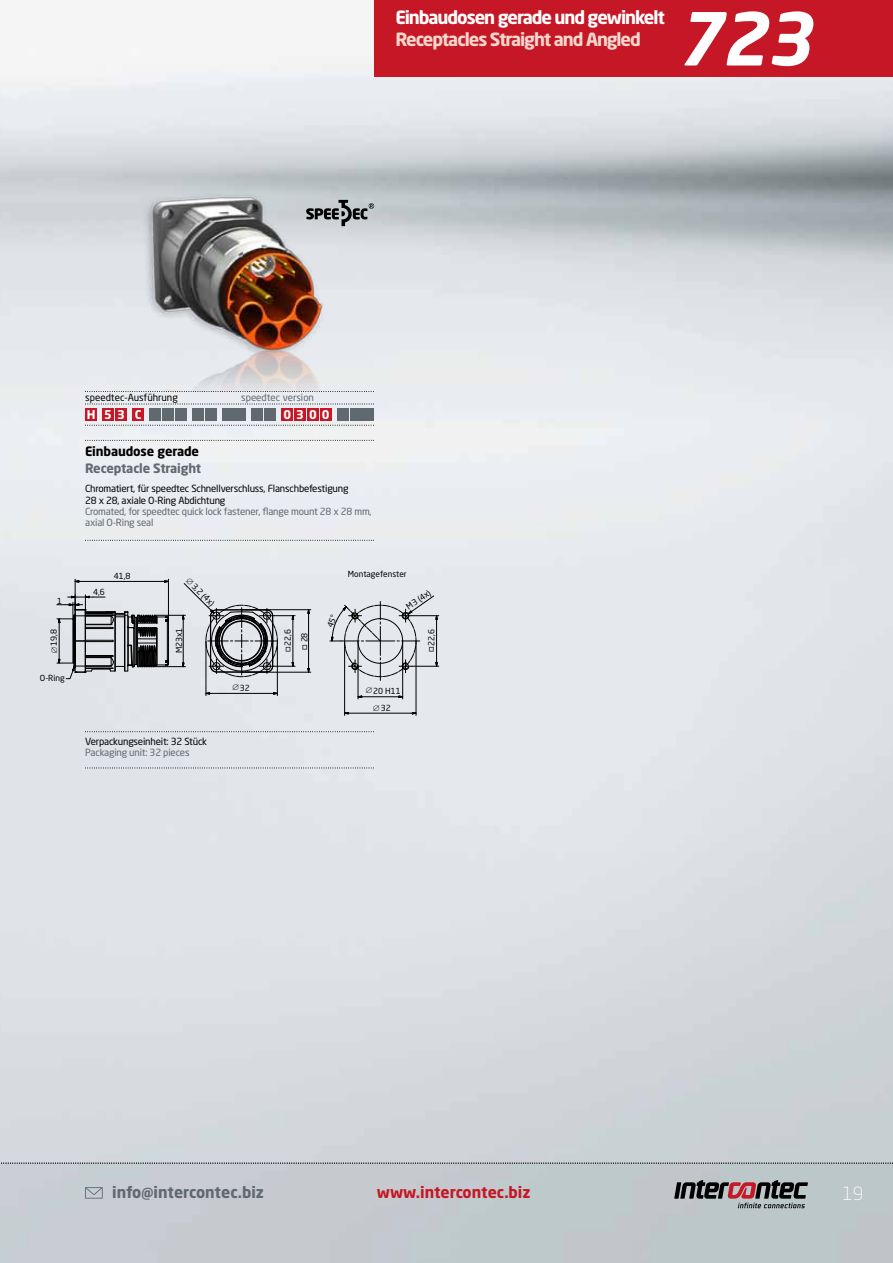
<style>
.page{position:relative;width:893px;height:1263px;background:#fff}
.page>*{position:absolute;margin:0;border:0;box-sizing:border-box;transform-origin:0 0}
.t1{font:italic 700 72px "Neo Sans Pro";color:#fff}
.t2{font:700 18px "Neo Sans Pro";letter-spacing:-.06em;color:#fff}
.t3{font:700 18px "Neo Sans Pro";letter-spacing:-.06em;color:#f4d6cd}
.t4{font:300 18px "Neo Sans Pro";color:#fff}
.t5{font:700 15.6px "Neo Sans Pro";color:#60696e}
.t6{font:700 15.6px "Neo Sans Pro";color:#c51725}
.t7{font:700 12.75px "Neo Sans Pro";letter-spacing:-.01em;color:#60696e}
.t8{font:700 12.75px "Neo Sans Pro";letter-spacing:-.01em;color:#000}
.t9{font:700 12px "Neo Tech Pro";letter-spacing:.42em;color:#fff}
.t10{font:9.75px/11.4px "Neo Sans Pro";letter-spacing:-.02em;color:#000}
.t11{font:9.75px/11.4px "Neo Sans Pro";letter-spacing:-.02em;color:#60696e}
.t12{font:9.75px "Neo Sans Pro";color:#000}
.t13{font:9.75px "Neo Sans Pro";color:#60696e}
.t14{font:8.25px "Neo Sans Pro";color:#000}
.t15{font:7.8px "Math Technical P04";color:#000}
.s1{font-family:"Math Technical P04";font-size:7.8px}
</style>
<div class="page">
<img style="left:0;top:56px;width:893px;height:1107px">
<div style="left:0;top:1163px;width:893px;height:100px;background:#c4c9cd"></div>
<div style="left:374px;top:0;width:519px;height:76px;background:#c51725"></div>
<svg style="left:674px;top:1180px;width:134px;height:28px"></svg>
<svg style="left:85px;top:1187px;width:18px;height:11px"></svg>
<svg style="left:1px;top:1163px;width:892px;height:1px"></svg>
<svg style="left:85px;top:731px;width:289px;height:1px"></svg>
<svg style="left:85px;top:768px;width:289px;height:1px"></svg>
<hr style="left:79px;top:581px;width:86px;height:1px;background:#000">
<hr style="left:75px;top:579px;width:1px;height:31px;background:#000">
<hr style="left:168px;top:579px;width:1px;height:42px;background:#000">
<hr style="left:210px;top:693px;width:64px;height:1px;background:#000">
<hr style="left:206px;top:641px;width:1px;height:55px;background:#000">
<hr style="left:277px;top:641px;width:1px;height:55px;background:#000">
<svg style="left:307px;top:668px;width:3px;height:4px"></svg>
<svg style="left:307px;top:608px;width:3px;height:6px"></svg>
<hr style="left:308px;top:613px;width:1px;height:55px;background:#000">
<hr style="left:267px;top:609px;width:44px;height:1px;background:#000">
<hr style="left:267px;top:672px;width:44px;height:1px;background:#000">
<hr style="left:362px;top:696px;width:37px;height:1px;background:#000">
<hr style="left:402px;top:641px;width:1px;height:58px;background:#000">
<hr style="left:358px;top:641px;width:1px;height:58px;background:#000">
<hr style="left:348px;top:713px;width:64px;height:1px;background:#000">
<hr style="left:344px;top:641px;width:1px;height:74px;background:#000">
<hr style="left:416px;top:641px;width:1px;height:74px;background:#000">
<svg style="left:57px;top:595px;width:112px;height:84px;background:#a0a3a6"></svg>
<hr style="left:155px;top:615px;width:30px;height:1px;background:#000">
<hr style="left:140px;top:666px;width:45px;height:1px;background:#000">
<svg style="left:85px;top:540px;width:289px;height:1px"></svg>
<svg style="left:85px;top:404px;width:289px;height:1px"></svg>
<svg style="left:85px;top:440px;width:289px;height:1px"></svg>
<svg style="left:85px;top:391px;width:289px;height:1px"></svg>
<svg style="left:85px;top:425px;width:289px;height:1px"></svg>
<div style="left:149px;top:408px;width:12px;height:13px;background:#60696e"></div>
<div style="left:162px;top:408px;width:12px;height:13px;background:#60696e"></div>
<div style="left:175px;top:408px;width:11px;height:13px;background:#60696e"></div>
<div style="left:192px;top:408px;width:12px;height:13px;background:#60696e"></div>
<div style="left:205px;top:408px;width:11px;height:13px;background:#60696e"></div>
<div style="left:222px;top:408px;width:11px;height:13px;background:#60696e"></div>
<div style="left:234px;top:408px;width:12px;height:13px;background:#60696e"></div>
<div style="left:252px;top:408px;width:11px;height:13px;background:#60696e"></div>
<div style="left:264px;top:408px;width:12px;height:13px;background:#60696e"></div>
<div style="left:337px;top:408px;width:12px;height:13px;background:#60696e"></div>
<div style="left:350px;top:408px;width:11px;height:13px;background:#60696e"></div>
<div style="left:362px;top:408px;width:12px;height:13px;background:#60696e"></div>
<div style="left:85px;top:408px;width:12px;height:13px;background:#c51725"></div>
<div style="left:115px;top:408px;width:12px;height:13px;background:#c51725"></div>
<div style="left:102px;top:408px;width:12px;height:13px;background:#c51725"></div>
<div style="left:132px;top:408px;width:12px;height:13px;background:#c51725"></div>
<div style="left:281px;top:408px;width:12px;height:13px;background:#c51725"></div>
<div style="left:307px;top:408px;width:12px;height:13px;background:#c51725"></div>
<div style="left:294px;top:408px;width:12px;height:13px;background:#c51725"></div>
<div style="left:320px;top:408px;width:12px;height:13px;background:#c51725"></div>
<img style="left:114px;top:184px;width:231px;height:208px">
<svg style="left:306px;top:200px;width:68px;height:26px;background:#8f9396"></svg>
<svg style="left:302px;top:645px;width:5px;height:4px"></svg>
<svg style="left:327px;top:596px;width:112px;height:84px;background:#ced1d5"></svg>
<svg style="left:182px;top:583px;width:113px;height:94px;background:#b5b7bb"></svg>
<h2 class="t2" style="left:395px;top:6px;width:271px">Einbaudosen gerade und gewinkelt</h2>
<h2 class="t3" style="left:395px;top:28px;width:247px">Receptacles Straight and Angled</h2>
<h1 class="t1" style="left:676px;top:-7px;width:137px">723</h1>
<p class="t14" style="left:57px;top:596px;width:7px">1</p>
<p class="t14" style="left:49px;top:654px;width:27px;rotate:-90deg"><span class="s1">N</span>19 8,</p>
<p class="t14" style="left:40px;top:673px;width:26px">O-Ring</p>
<p class="t12" style="left:85px;top:392px;width:94px">speedtec-Ausführung</p>
<p class="t13" style="left:241px;top:392px;width:74px">speedtec version</p>
<p class="t9" style="left:87px;top:407px;width:57px">H53 C</p>
<p class="t9" style="left:283px;top:407px;width:48px">0300</p>
<h3 class="t8" style="left:85px;top:443px;width:116px">Einbaudose gerade</h3>
<h3 class="t7" style="left:85px;top:460px;width:118px">Receptacle Straight</h3>
<p class="t10" style="left:85px;top:483px;width:265px">Chromatiert, für speedtec Schnellverschluss, Flanschbefestigung<br>28 x 28, axiale O-Ring Abdichtung</p>
<p class="t11" style="left:85px;top:505px;width:288px">Cromated, for speedtec quick lock fastener, flange mount 28 x 28 mm, axial O-Ring seal</p>
<p class="t14" style="left:93px;top:587px;width:13px">4,6</p>
<p class="t14" style="left:114px;top:571px;width:18px">41,8</p>
<p class="t14" style="left:191px;top:575px;width:38px;rotate:45deg"><span class="s1">N</span>3,2 (4x)</p>
<p class="t14" style="left:174px;top:653px;width:27px;rotate:-90deg">M x1</p>
<p class="t14" style="left:174px;top:646px;width:11px;rotate:-90deg">23</p>
<p class="t15" style="left:232px;top:683px;width:9px">N</p>
<p class="t14" style="left:240px;top:683px;width:12px">32</p>
<p class="t10" style="left:85px;top:735px;width:123px">Verpackungseinheit: 32 Stück</p>
<p class="t11" style="left:85px;top:746px;width:106px">Packaging unit: 32 pieces</p>
<p class="t14" style="left:283px;top:645px;width:18px;rotate:-90deg">22 6,</p>
<p class="t14" style="left:299px;top:642px;width:11px;rotate:-90deg">28</p>
<p class="t14" style="left:348px;top:569px;width:60px">Montagefenster</p>
<p class="t14" style="left:404px;top:604px;width:29px;rotate:-35deg">M3 (4x)</p>
<p class="t14" style="left:426px;top:645px;width:18px;rotate:-90deg">22,6</p>
<p class="t15" style="left:365px;top:686px;width:9px">N</p>
<p class="t14" style="left:373px;top:686px;width:29px">20 H11</p>
<p class="t14" style="left:381px;top:703px;width:12px">32</p>
<p class="t15" style="left:372px;top:703px;width:9px">N</p>
<h3 class="t5" style="left:112px;top:1182px;width:153px">info@intercontec.biz</h3>
<h3 class="t6" style="left:377px;top:1182px;width:155px">www.intercontec.biz</h3>
<h2 class="t4" style="left:842px;top:1183px;width:22px">19</h2>
</div>
